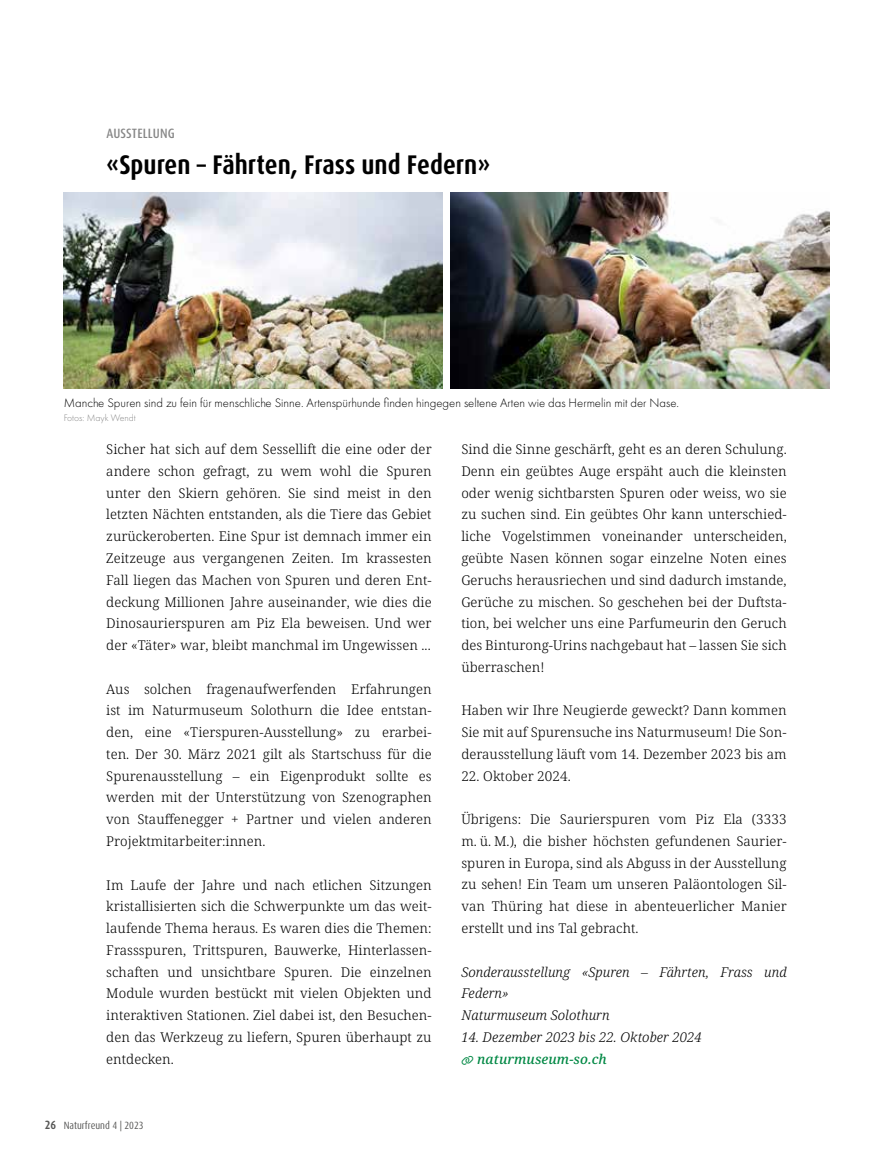
<style>
.page{position:relative;width:893px;height:1166px;background:#fff}
.page>*{position:absolute;margin:0;border:0;box-sizing:border-box;transform-origin:0 0}
.t1{font:700 condensed 27px "Dax OT";color:#000}
.t2{font:300 13.5px/21.8px "Noto Serif";letter-spacing:.005em;color:#000;text-align:justify}
.t3{font:italic 300 13.5px/21.8px "Noto Serif";letter-spacing:.005em;color:#000}
.t4{font:italic 500 13.5px "Noto Serif";letter-spacing:.005em;color:#084}
.t5{font:500 condensed 13.5px "Dax OT";letter-spacing:.01em;color:#878787}
.t6{font:300 12.75px "Futura PT";color:#000}
.t7{font:condensed 10.5px "Dax OT";color:#575756}
.t8{font:300 9.75px "Futura PT";color:#878787}
.s1{font-weight:700;font-size:12px}
</style>
<div class="page">
<img style="left:451px;top:193px;width:378px;height:196px">
<img style="left:64px;top:193px;width:378px;height:196px">
<p class="t5" style="left:106px;top:125px;width:70px">AUSSTELLUNG</p>
<h1 class="t1" style="left:106px;top:147px;width:386px">«Spuren – Fährten, Frass und Federn»</h1>
<p class="t6" style="left:64px;top:395px;width:617px">Manche Spuren sind zu fein für menschliche Sinne. Artenspürhunde finden hingegen seltene Arten wie das Hermelin mit der Nase.</p>
<p class="t8" style="left:64px;top:412px;width:74px">Fotos: Mayk Wendt</p>
<p class="t2" style="left:106px;top:439px;width:327px">Sicher hat sich auf dem Sessellift die eine oder der andere schon gefragt, zu wem wohl die Spuren unter den Skiern gehören. Sie sind meist in den letzten Nächten entstanden, als die Tiere das Gebiet zurückeroberten. Eine Spur ist demnach immer ein Zeitzeuge aus vergangenen Zeiten. Im krassesten Fall liegen das Machen von Spuren und deren Ent&shy;deckung Millionen Jahre auseinander, wie dies die Dinosaurierspuren am Piz Ela beweisen. Und wer der «Täter» war, bleibt manchmal im Ungewissen ...</p>
<p class="t2" style="left:106px;top:678px;width:327px">Aus solchen fragenaufwerfenden Erfahrungen ist im Naturmuseum Solothurn die Idee entstan&shy;den, eine «Tierspuren-Ausstellung» zu erarbei&shy;ten. Der 30. März 2021 gilt als Startschuss für die Spurenausstellung – ein Eigenprodukt sollte es werden mit der Unterstützung von Szenographen von Stauffenegger + Partner und vielen anderen Projektmitarbeiter:innen.</p>
<p class="t2" style="left:106px;top:874px;width:327px">Im Laufe der Jahre und nach etlichen Sitzungen kristallisierten sich die Schwerpunkte um das weit&shy;laufende Thema heraus. Es waren dies die Themen:<br>Frassspuren, Trittspuren, Bauwerke, Hinterlassen&shy;schaften und unsichtbare Spuren. Die einzelnen Module wurden bestückt mit vielen Objekten und interaktiven Stationen. Ziel dabei ist, den Besuchen&shy;den das Werkzeug zu liefern, Spuren überhaupt zu entdecken.</p>
<p class="t7" style="left:45px;top:1118px;width:100px"><span class="s1">26</span> Naturfreund 4 | 2023</p>
<p class="t2" style="left:461px;top:439px;width:327px">Sind die Sinne geschärft, geht es an deren Schulung.<br>Denn ein geübtes Auge erspäht auch die kleinsten oder wenig sichtbarsten Spuren oder weiss, wo sie zu suchen sind. Ein geübtes Ohr kann unterschied&shy;liche Vogelstimmen voneinander unterscheiden, geübte Nasen können sogar einzelne Noten eines Geruchs herausriechen und sind dadurch imstande, Gerüche zu mischen. So geschehen bei der Duftsta&shy;tion, bei welcher uns eine Parfumeurin den Geruch des Binturong-Urins nachgebaut hat – lassen Sie sich überraschen!</p>
<p class="t2" style="left:461px;top:700px;width:327px">Haben wir Ihre Neugierde geweckt? Dann kommen Sie mit auf Spurensuche ins Naturmuseum! Die Son&shy;derausstellung läuft vom 14. Dezember 2023 bis am</p>
<p class="t2" style="left:461px;top:765px;width:111px">22. Oktober 2024.</p>
<p class="t2" style="left:461px;top:808px;width:327px">Übrigens: Die Saurierspuren vom Piz Ela (3333 m. ü. M.), die bisher höchsten gefundenen Saurier&shy;spuren in Europa, sind als Abguss in der Ausstellung zu sehen! Ein Team um unseren Paläontologen Sil&shy;van Thüring hat diese in abenteuerlicher Manier erstellt und ins Tal gebracht.</p>
<p class="t3" style="left:461px;top:960px;width:327px">Sonderausstellung «Spuren – Fährten, Frass und<br>Federn»<br>Naturmuseum Solothurn</p>
<p class="t3" style="left:461px;top:1026px;width:242px">14. Dezember 2023 bis 22. Oktober 2024</p>
<p class="t4" style="left:477px;top:1049px;width:131px">naturmuseum-so.ch</p>
</div>
